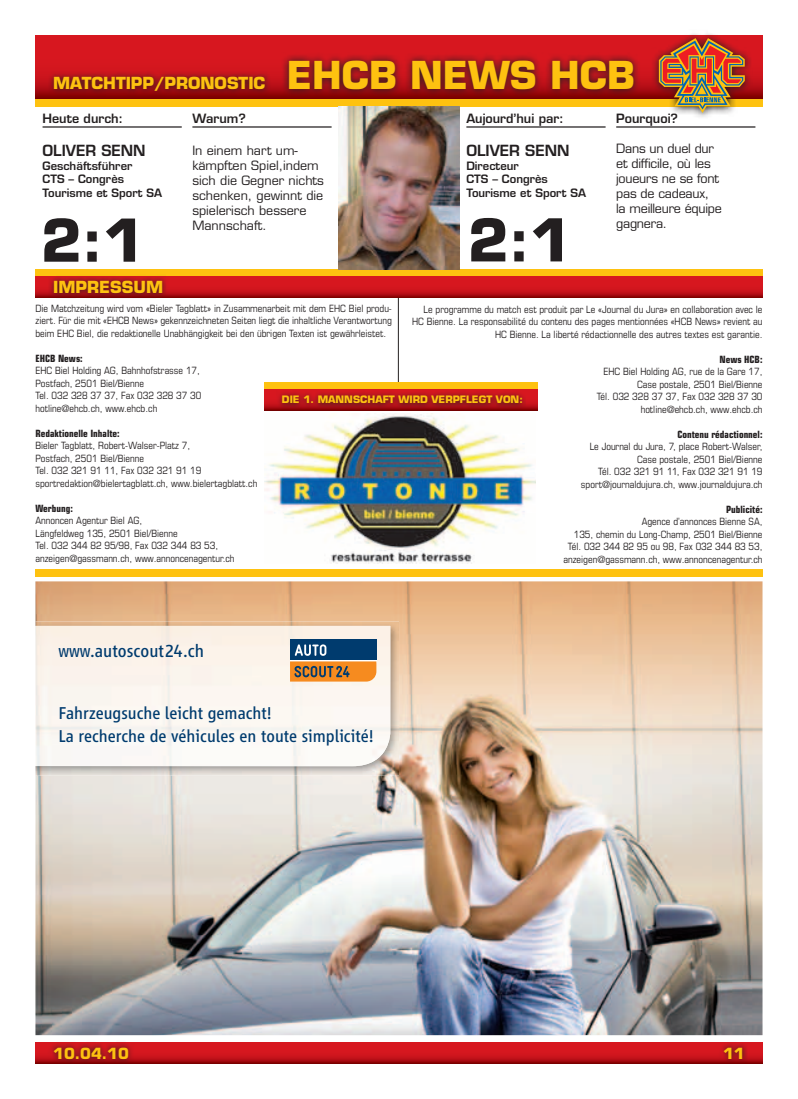
<style>
.page{position:relative;width:798px;height:1099px;background:#fff}
.page>*{position:absolute;margin:0;border:0;box-sizing:border-box;transform-origin:0 0}
.t1{font:700 57.5px "Eurostile LT Std";color:#231f20}
.t2{font:700 37.5px "Eurostile LT Std";color:#fec210}
.t3{font:18.38px "Scout Vialog Regular OV LITFUB";color:#003b6e}
.t4{font:17.75px/23px "Scout Vialog Regular OV LITFUB";color:#003b6e}
.t5{font:700 16.25px "Eurostile LT Std";color:#fec210}
.t6{font:600 15px "Eurostile LT Std";color:#231f20}
.t7{font:700 15px "Eurostile LT Std";color:#fec210}
.t8{font:12.5px/15px "Eurostile LT Std";color:#231f20}
.t9{font:12.5px/15px "Eurostile LT Std";letter-spacing:-.02em;color:#231f20}
.t10{font:600 12.5px "Eurostile LT Std";color:#231f20}
.t11{font:600 11.25px/13.8px "Eurostile LT Std";color:#231f20}
.t12{font:condensed 10px/12.5px "Eurostile LT Std";color:#231f20;text-align:right}
.t13{font:700 condensed 10px "Eurostile LT Std";color:#231f20}
.t14{font:700 10px "Eurostile LT Std";color:#fec210}
</style>
<div class="page">
<hr style="left:398px;top:291px;width:1px;height:114px;background:#231f20">
<svg style="left:35px;top:35px;width:727px;height:64px;background:#cd141c"></svg>
<svg style="left:35px;top:1042px;width:727px;height:21px"></svg>
<svg style="left:281px;top:52px;width:360px;height:45px;background:#87151a"></svg>
<div style="left:35px;top:99px;width:727px;height:7px;background:#fec210"></div>
<svg style="left:48px;top:70px;width:223px;height:27px;background:#8e1116"></svg>
<svg style="left:650px;top:34px;width:102px;height:83px"></svg>
<svg style="left:658px;top:38px;width:86px;height:75px;background:#b56b40"></svg>
<div style="left:35px;top:269px;width:727px;height:7px;background:#fec210"></div>
<svg style="left:35px;top:276px;width:727px;height:22px;background:#c61219"></svg>
<svg style="left:48px;top:276px;width:120px;height:22px;background:#8d151a"></svg>
<img style="left:264px;top:414px;width:271px;height:149px">
<div style="left:264px;top:382px;width:273px;height:7px;background:#fec210"></div>
<svg style="left:264px;top:389px;width:273px;height:21px"></svg>
<svg style="left:276px;top:389px;width:252px;height:20px;background:#a7151c"></svg>
<div style="left:35px;top:569px;width:727px;height:7px;background:#fec210"></div>
<svg style="left:47px;top:1042px;width:700px;height:22px;background:#bf1219"></svg>
<img style="left:338px;top:106px;width:121px;height:163px">
<hr style="left:466px;top:126px;width:139px;height:2px;background:#231f20">
<hr style="left:616px;top:126px;width:139px;height:2px;background:#231f20">
<hr style="left:43px;top:126px;width:139px;height:2px;background:#231f20">
<hr style="left:192px;top:126px;width:139px;height:2px;background:#231f20">
<img style="left:35px;top:581px;width:727px;height:454px">
<img style="left:35px;top:621px;width:364px;height:154px">
<img style="left:35px;top:626px;width:355px;height:140px">
<div style="left:290px;top:640px;width:86px;height:20px;background:#003b6e"></div>
<svg style="left:290px;top:644px;width:86px;height:37px"></svg>
<h3 class="t5" style="left:53px;top:73px;width:184px">MATCHTIPP/PRONOSTIC</h3>
<h2 class="t2" style="left:286px;top:52px;width:349px">EHCB NEWS HCB</h2>
<p class="t10" style="left:43px;top:110px;width:82px">Heute durch:</p>
<h3 class="t6" style="left:43px;top:141px;width:105px">OLIVER SENN</h3>
<p class="t11" style="left:43px;top:158px;width:121px">Geschäftsführer<br>CTS – Congrès<br>Tourisme et Sport SA</p>
<h1 class="t1" style="left:41px;top:205px;width:105px">2:1</h1>
<h3 class="t5" style="left:53px;top:277px;width:111px">IMPRESSUM</h3>
<p class="t10" style="left:192px;top:110px;width:55px">Warum?</p>
<p class="t8" style="left:192px;top:143px;width:133px">In einem hart um&shy;kämpften Spiel,indem sich die Gegner nichts schenken, gewinnt die spielerisch bessere<br>Mannschaft.</p>
<p class="t10" style="left:466px;top:110px;width:99px">Aujourd’hui par:</p>
<h3 class="t6" style="left:466px;top:141px;width:105px">OLIVER SENN</h3>
<p class="t11" style="left:466px;top:158px;width:121px">Directeur<br>CTS – Congrès<br>Tourisme et Sport SA</p>
<h1 class="t1" style="left:467px;top:205px;width:105px">2:1</h1>
<p class="t10" style="left:616px;top:110px;width:63px">Pourquoi?</p>
<p class="t9" style="left:616px;top:141px;width:107px">Dans un duel dur et difficile, où les joueurs ne se font pas de cadeaux,<br>la meilleure équipe gagnera.</p>
<p class="t12" style="left:35px;top:301px;width:358px;text-align:justify">Die Matchzeitung wird vom «Bieler Tagblatt» in Zusammenarbeit mit dem EHC Biel produ&shy;ziert. Für die mit «EHCB News» gekennzeichneten Seiten liegt die inhaltliche Verantwortung beim EHC Biel, die redaktionelle Unabhängigkeit bei den übrigen Texten ist gewährleistet.</p>
<p class="t13" style="left:35px;top:352px;width:49px">EHCB News:</p>
<p class="t12" style="left:35px;top:364px;width:167px;text-align:left">EHC Biel Holding AG, Bahnhofstrasse 17, Postfach, 2501 Biel/Bienne<br>Tel. 032 328 37 37, Fax 032 328 37 30 hotline@ehcb.ch, www.ehcb.ch</p>
<p class="t13" style="left:35px;top:427px;width:86px">Redaktionelle Inhalte:</p>
<p class="t12" style="left:35px;top:439px;width:223px;text-align:left">Bieler Tagblatt, Robert-Walser-Platz 7,<br>Postfach, 2501 Biel/Bienne<br>Tel. 032 321 91 11, Fax 032 321 91 19 sportredaktion@bielertagblatt.ch, www.bielertagblatt.ch</p>
<p class="t13" style="left:35px;top:502px;width:39px">Werbung:</p>
<p class="t12" style="left:35px;top:514px;width:200px;text-align:left">Annoncen Agentur Biel AG,<br>Längfeldweg 135, 2501 Biel/Bienne<br>Tel. 032 344 82 95/98, Fax 032 344 83 53, anzeigen@gassmann.ch, www.annoncenagentur.ch</p>
<p class="t12" style="left:412px;top:302px;width:352px">Le programme du match est produit par Le «Journal du Jura» en collaboration avec le<br>HC Bienne. La responsabilité du contenu des pages mentionnées «HCB News» revient au<br>HC Bienne. La liberté rédactionnelle des autres textes est garantie.</p>
<p class="t13" style="left:719px;top:353px;width:45px">News HCB:</p>
<p class="t12" style="left:596px;top:365px;width:167px">EHC Biel Holding AG, rue de la Gare 17, Case postale, 2501 Biel/Bienne<br>Tél. 032 328 37 37, Fax 032 328 37 30 hotline@ehcb.ch, www.ehcb.ch</p>
<p class="t13" style="left:677px;top:428px;width:86px">Contenu rédactionnel:</p>
<p class="t12" style="left:580px;top:440px;width:183px">Le Journal du Jura, 7, place Robert-Walser, Case postale, 2501 Biel/Bienne<br>Tél. 032 321 91 11, Fax 032 321 91 19 sport@journaldujura.ch, www.journaldujura.ch</p>
<p class="t13" style="left:726px;top:503px;width:38px">Publicité:</p>
<p class="t12" style="left:563px;top:515px;width:200px">Agence d’annonces Bienne SA,<br>135, chemin du Long-Champ, 2501 Biel/Bienne Tél. 032 344 82 95 ou 98, Fax 032 344 83 53, anzeigen@gassmann.ch, www.annoncenagentur.ch</p>
<p class="t14" style="left:282px;top:393px;width:56px">DIE 1. MANNSCHA</p>
<p class="t14" style="left:382px;top:393px;width:142px">FT WIRD VERPFLEGT VON:</p>
<h3 class="t3" style="left:58px;top:640px;width:147px">www.autoscout24.ch</h3>
<h3 class="t4" style="left:58px;top:701px;width:317px">Fahrzeugsuche leicht gemacht!<br>La recherche de véhicules en toute simplicité!</h3>
<h3 class="t7" style="left:53px;top:1043px;width:77px">10.04.10</h3>
<h3 class="t7" style="left:722px;top:1043px;width:23px">11</h3>
</div>
